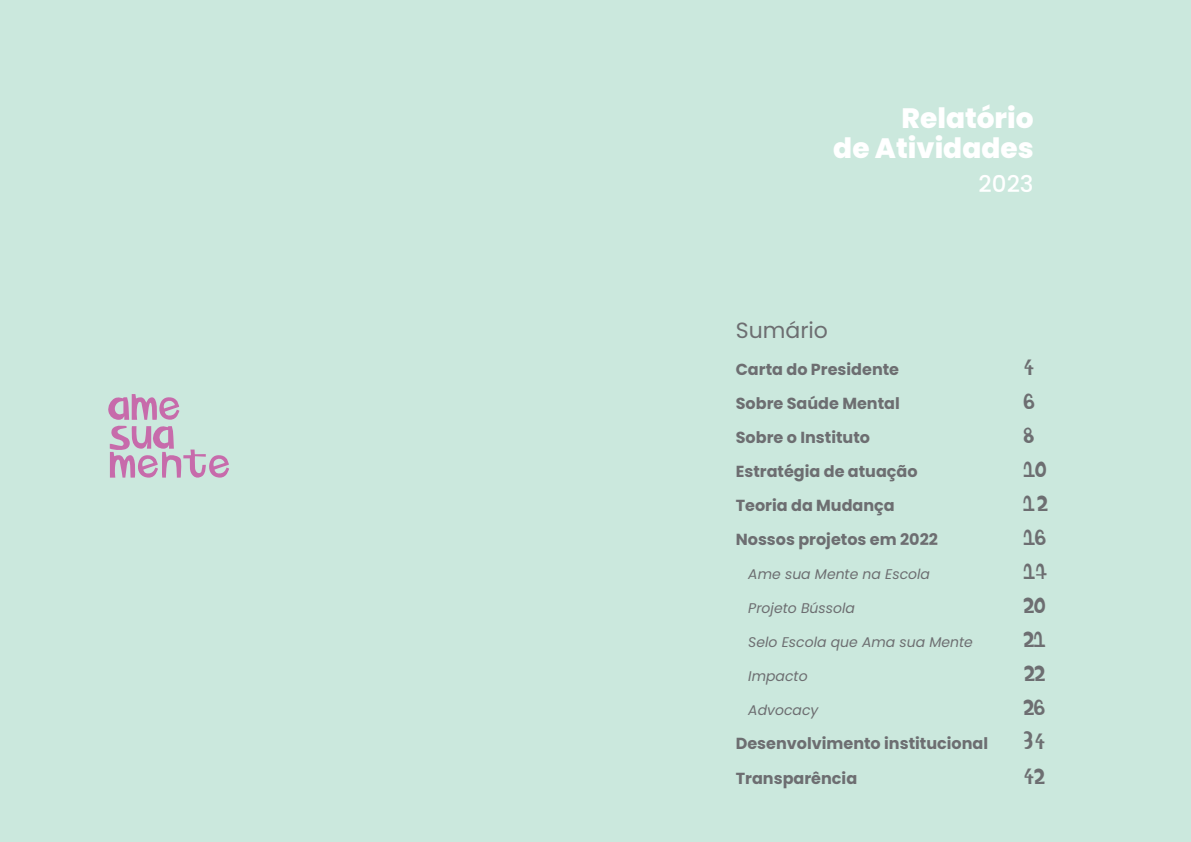
<style>
.page{position:relative;width:1191px;height:842px;background:#cbe8dd}
.page>*{position:absolute;margin:0;border:0;box-sizing:border-box;transform-origin:0 0}
.t1{font:800 28px/30px "Poppins";color:#fff;text-align:right}
.t2{font:500 23px "Poppins";color:#fff}
.t3{font:22px "Ame Sua Mente";color:#6d6e71}
.t4{font:22px "Poppins";color:#6d6e71}
.t5{font:700 16px "Poppins";color:#6d6e71}
.t6{font:italic 14px "Poppins";color:#6d6e71}
</style>
<div class="page">
<svg style="left:108px;top:394px;width:121px;height:84px"></svg>
<h1 class="t1" style="left:833px;top:103px;width:202px">Relatório<br>de Atividades</h1>
<h2 class="t2" style="left:978px;top:171px;width:56px">2023</h2>
<h3 class="t4" style="left:736px;top:318px;width:94px">Sumário</h3>
<p class="t5" style="left:736px;top:360px;width:165px">Carta do Presidente</p>
<h3 class="t3" style="left:1024px;top:357px;width:12px">4</h3>
<p class="t5" style="left:736px;top:394px;width:165px">Sobre Saúde Mental</p>
<h3 class="t3" style="left:1024px;top:391px;width:12px">6</h3>
<p class="t5" style="left:736px;top:428px;width:136px">Sobre o Instituto</p>
<h3 class="t3" style="left:1024px;top:425px;width:12px">8</h3>
<p class="t5" style="left:736px;top:462px;width:183px">Estratégia de atuação</p>
<h3 class="t3" style="left:1024px;top:459px;width:24px">10</h3>
<p class="t5" style="left:736px;top:496px;width:160px">Teoria da Mudança</p>
<h3 class="t3" style="left:1023px;top:493px;width:26px">12</h3>
<p class="t5" style="left:736px;top:530px;width:204px">Nossos projetos em 2022</p>
<h3 class="t3" style="left:1024px;top:527px;width:23px">16</h3>
<p class="t6" style="left:748px;top:566px;width:183px">Ame sua Mente na Escola</p>
<h3 class="t3" style="left:1024px;top:561px;width:25px">17</h3>
<p class="t6" style="left:748px;top:600px;width:108px">Projeto Bússola</p>
<h3 class="t3" style="left:1024px;top:595px;width:23px">20</h3>
<p class="t6" style="left:748px;top:634px;width:226px">Selo Escola que Ama sua Mente</p>
<h3 class="t3" style="left:1024px;top:629px;width:23px">21</h3>
<p class="t6" style="left:748px;top:668px;width:61px">Impacto</p>
<h3 class="t3" style="left:1024px;top:663px;width:22px">22</h3>
<p class="t6" style="left:748px;top:702px;width:72px">Advocacy</p>
<h3 class="t3" style="left:1024px;top:697px;width:22px">26</h3>
<p class="t5" style="left:736px;top:734px;width:254px">Desenvolvimento institucional</p>
<h3 class="t3" style="left:1024px;top:731px;width:23px">34</h3>
<p class="t5" style="left:736px;top:769px;width:123px">Transparência</p>
<h3 class="t3" style="left:1024px;top:766px;width:22px">42</h3>
</div>
